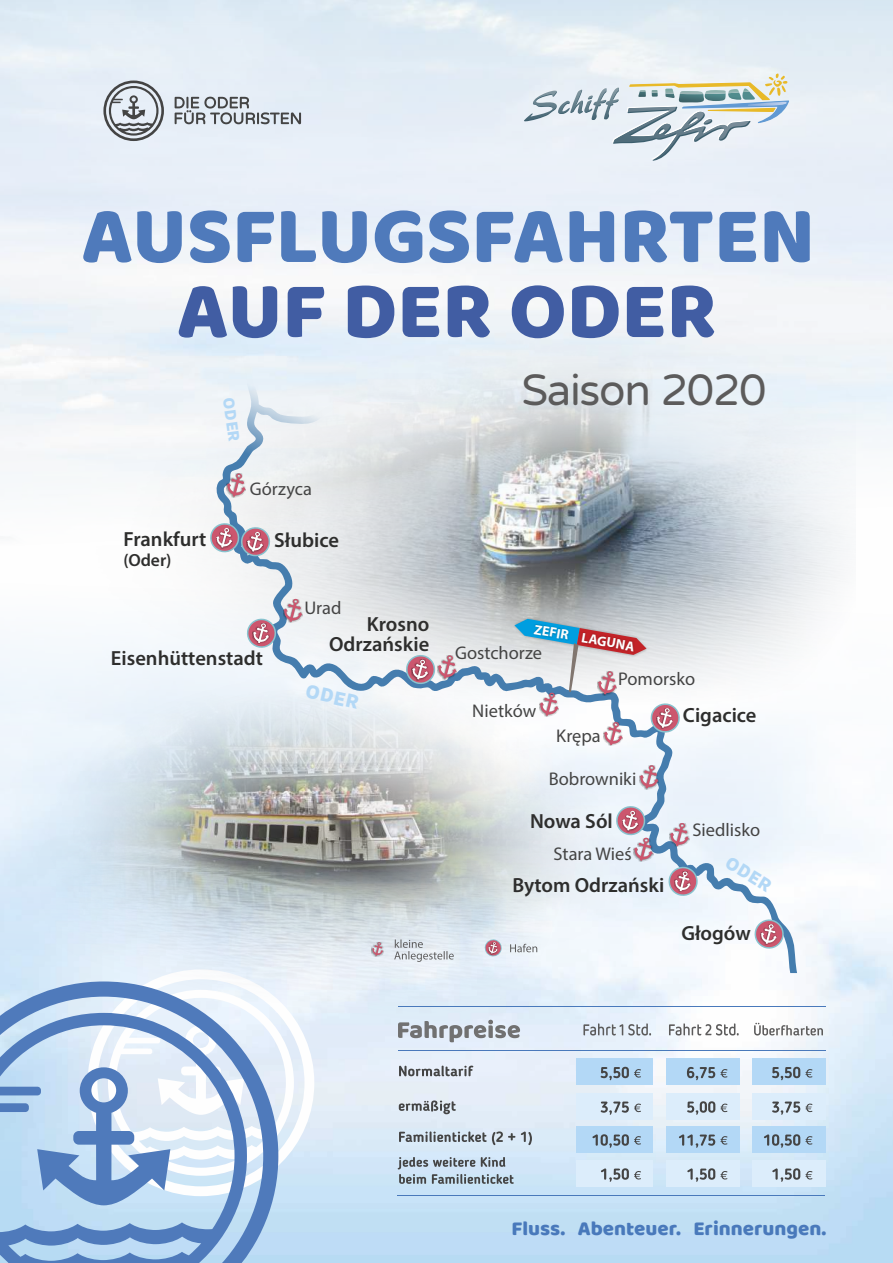
<style>
.page{position:relative;width:893px;height:1263px;background:#fff}
.page>*{position:absolute;margin:0;border:0;box-sizing:border-box;transform-origin:0 0}
.t1{font:82.2px "Baloo";color:#4f7abb}
.t2{font:82.2px "Baloo";color:#415da3}
.t3{font:43.65px "Varela Round";letter-spacing:-.03em;color:#5c5b5b}
.t4{font:600 20.55px/20.4px "Myriad Pro";color:#2e2e2d;text-align:right}
.t5{font:20.55px "Baloo";color:#4979bb}
.t6{font:900 20.1px "Maven Pro";color:#b3d8f6}
.t7{font:900 18.75px "Maven Pro";color:#b3d8f6}
.t8{font:18.45px "Myriad Pro";color:#444}
.t9{font:600 17.55px "Myriad Pro";color:#2e2e2d}
.t10{font:900 16.5px "Maven Pro";color:#b3d8f6}
.t11{font:700 13.8px "Myriad Pro";color:#fefefe}
</style>
<div class="page">
<img style="left:0;top:0;width:893px;height:1263px">
<svg style="left:524px;top:73px;width:265px;height:88px;background:#d2dbde"></svg>
<svg style="left:103px;top:81px;width:61px;height:60px;background:#b3b8be"></svg>
<svg style="left:175px;top:97px;width:126px;height:27px;background:#b5bbc2"></svg>
<svg style="left:278px;top:1034px;width:36px;height:162px"></svg>
<svg style="left:0;top:981px;width:278px;height:282px;background:#abc5e4"></svg>
<img style="left:0;top:263px;width:855px;height:467px">
<img style="left:6px;top:560px;width:693px;height:459px">
<img style="left:12px;top:706px;width:584px;height:328px">
<svg style="left:215px;top:326px;width:582px;height:647px"></svg>
<svg style="left:209px;top:522px;width:63px;height:36px"></svg>
<svg style="left:227px;top:473px;width:19px;height:24px"></svg>
<img style="left:283px;top:599px;width:20px;height:24px">
<svg style="left:284px;top:598px;width:18px;height:24px"></svg>
<img style="left:604px;top:745px;width:19px;height:1px">
<img style="left:639px;top:766px;width:20px;height:23px">
<svg style="left:640px;top:765px;width:18px;height:23px"></svg>
<img style="left:513px;top:618px;width:136px;height:40px">
<svg style="left:667px;top:865px;width:32px;height:32px"></svg>
<img style="left:670px;top:846px;width:19px;height:1px">
<svg style="left:670px;top:823px;width:19px;height:23px"></svg>
<svg style="left:614px;top:804px;width:39px;height:57px;background:#cab9c8"></svg>
<svg style="left:753px;top:918px;width:32px;height:32px"></svg>
<svg style="left:245px;top:617px;width:33px;height:32px"></svg>
<img style="left:456px;top:656px;width:1px;height:23px">
<svg style="left:404px;top:653px;width:52px;height:33px"></svg>
<svg style="left:514px;top:619px;width:167px;height:126px"></svg>
<svg style="left:484px;top:938px;width:19px;height:19px"></svg>
<svg style="left:372px;top:942px;width:11px;height:14px"></svg>
<svg style="left:510px;top:944px;width:27px;height:8px"></svg>
<svg style="left:394px;top:939px;width:60px;height:23px"></svg>
<hr style="left:398px;top:1050px;width:427px;height:1px;background:#4979bb">
<div style="left:577px;top:1093px;width:76px;height:26px;background:#dcedfb"></div>
<div style="left:666px;top:1093px;width:74px;height:26px;background:#dcedfb"></div>
<div style="left:577px;top:1126px;width:76px;height:26px;background:#b3d8f6"></div>
<div style="left:666px;top:1126px;width:74px;height:26px;background:#b3d8f6"></div>
<div style="left:577px;top:1059px;width:76px;height:26px;background:#b3d8f6"></div>
<div style="left:666px;top:1059px;width:74px;height:26px;background:#b3d8f6"></div>
<div style="left:577px;top:1160px;width:76px;height:27px;background:#dcedfb"></div>
<div style="left:666px;top:1160px;width:74px;height:27px;background:#dcedfb"></div>
<hr style="left:398px;top:1195px;width:427px;height:1px;background:#4979bb">
<hr style="left:398px;top:1006px;width:427px;height:1px;background:#4979bb">
<svg style="left:399px;top:1065px;width:74px;height:11px"></svg>
<svg style="left:399px;top:1100px;width:57px;height:14px"></svg>
<svg style="left:399px;top:1131px;width:133px;height:14px;background:#afbac4"></svg>
<svg style="left:398px;top:1157px;width:116px;height:27px;background:#a8b7c5"></svg>
<svg style="left:601px;top:1067px;width:40px;height:13px"></svg>
<svg style="left:601px;top:1101px;width:40px;height:14px"></svg>
<svg style="left:592px;top:1134px;width:49px;height:14px"></svg>
<svg style="left:601px;top:1168px;width:40px;height:14px"></svg>
<svg style="left:687px;top:1067px;width:40px;height:13px"></svg>
<svg style="left:687px;top:1101px;width:40px;height:14px"></svg>
<svg style="left:679px;top:1134px;width:48px;height:14px"></svg>
<svg style="left:687px;top:1168px;width:40px;height:14px"></svg>
<svg style="left:583px;top:1023px;width:68px;height:12px"></svg>
<svg style="left:669px;top:1023px;width:70px;height:12px"></svg>
<svg style="left:398px;top:1020px;width:122px;height:22px;background:#b7bdc5"></svg>
<div style="left:752px;top:1093px;width:73px;height:26px;background:#dcedfb"></div>
<div style="left:752px;top:1126px;width:73px;height:26px;background:#b3d8f6"></div>
<div style="left:752px;top:1059px;width:73px;height:26px;background:#b3d8f6"></div>
<div style="left:752px;top:1160px;width:73px;height:27px;background:#dcedfb"></div>
<svg style="left:754px;top:1023px;width:69px;height:12px"></svg>
<svg style="left:772px;top:1067px;width:40px;height:13px"></svg>
<svg style="left:772px;top:1101px;width:40px;height:14px"></svg>
<svg style="left:764px;top:1134px;width:48px;height:14px"></svg>
<svg style="left:772px;top:1168px;width:40px;height:14px"></svg>
<h1 class="t1" style="left:81px;top:185px;width:735px">AUSFLUGSFAHRTEN</h1>
<h1 class="t2" style="left:177px;top:260px;width:541px">AUF DER ODER</h1>
<p class="t10" style="left:236px;top:396px;width:46px;rotate:82deg">ODER</p>
<p class="t8" style="left:250px;top:481px;width:64px">Górzyca</p>
<p class="t4" style="left:123px;top:531px;width:84px">Frankfurt</p>
<p class="t4" style="left:274px;top:532px;width:66px">Słubice</p>
<p class="t9" style="left:123px;top:553px;width:50px">(Oder)</p>
<p class="t4" style="left:111px;top:649px;width:154px">Eisenhüttenstadt</p>
<p class="t8" style="left:304px;top:600px;width:39px">Urad</p>
<p class="t4" style="left:329px;top:615px;width:102px">Krosno<br>Odrzańskie</p>
<p class="t6" style="left:308px;top:681px;width:56px;rotate:13deg">ODER</p>
<h2 class="t3" style="left:521px;top:365px;width:247px">Saison 2020</h2>
<p class="t11" style="left:535px;top:623px;width:103px;rotate:10deg">ZEFIR LAGUNA</p>
<p class="t8" style="left:455px;top:645px;width:89px">Gostchorze</p>
<p class="t8" style="left:472px;top:703px;width:66px">Nietków</p>
<p class="t8" style="left:618px;top:671px;width:78px">Pomorsko</p>
<p class="t8" style="left:556px;top:728px;width:46px">Krępa</p>
<p class="t8" style="left:549px;top:771px;width:89px">Bobrowniki</p>
<p class="t4" style="left:683px;top:707px;width:75px">Cigacice</p>
<p class="t4" style="left:530px;top:813px;width:84px">Nowa Sól</p>
<p class="t8" style="left:554px;top:846px;width:80px">Stara Wieś</p>
<p class="t4" style="left:512px;top:876px;width:154px">Bytom Odrzański</p>
<p class="t8" style="left:692px;top:822px;width:69px">Siedlisko</p>
<p class="t7" style="left:731px;top:853px;width:53px;rotate:32deg">ODER</p>
<p class="t4" style="left:681px;top:925px;width:71px">Głogów</p>
<p class="t5" style="left:511px;top:1216px;width:316px">Fluss. Abenteuer. Erinnerungen.</p>
</div>
